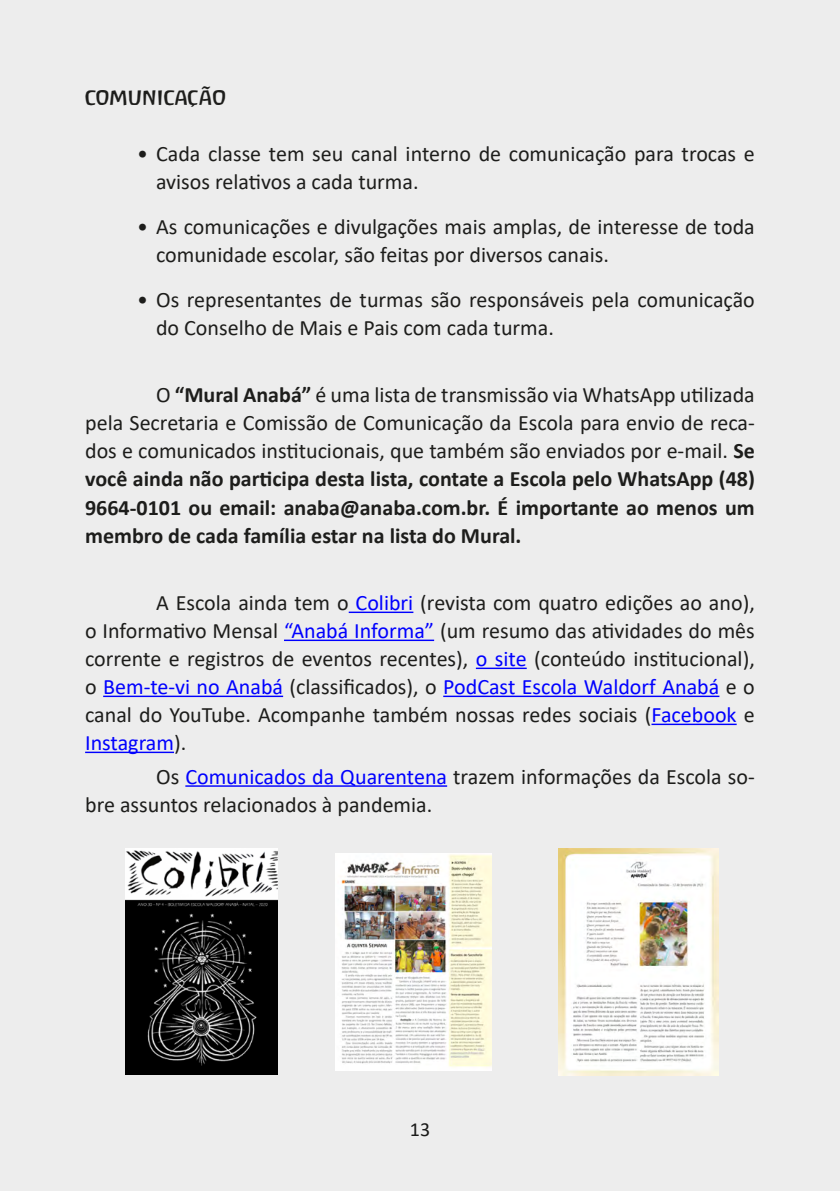
<style>
.page{position:relative;width:840px;height:1191px;background:#fff}
.page>*{position:absolute;margin:0;border:0;box-sizing:border-box;transform-origin:0 0}
.t1{font:22px/28px "Calibri";color:#1d1d1b}
.t2{font:700 22px/28px "Calibri";color:#1d1d1b;text-align:justify}
.t3{font:20px "Baar Antropos Aidfont";color:#1d1d1b}
.t4{font:20px "Calibri";color:#1d1d1b}
.s1{font-weight:400}
.s2{color:#00f}
</style>
<div class="page">
<div style="left:1px;top:0;width:838px;height:1191px;background:#ededed"></div>
<hr style="left:348px;top:611px;width:65px;height:2px;background:#00f">
<hr style="left:284px;top:639px;width:150px;height:2px;background:#00f">
<hr style="left:475px;top:667px;width:51px;height:2px;background:#00f">
<hr style="left:103px;top:695px;width:180px;height:2px;background:#00f">
<hr style="left:443px;top:695px;width:276px;height:2px;background:#00f">
<hr style="left:651px;top:723px;width:85px;height:2px;background:#00f">
<hr style="left:85px;top:751px;width:89px;height:2px;background:#00f">
<hr style="left:185px;top:785px;width:262px;height:1px;background:#00f">
<img style="left:125px;top:849px;width:152px;height:225px">
<img style="left:335px;top:853px;width:156px;height:217px">
<img style="left:558px;top:849px;width:160px;height:226px">
<p class="t3" style="left:85px;top:85px;width:142px">COMUNICAÇÃO</p>
<p class="t1" style="left:156px;top:139px;width:600px;text-indent:-19px">• Cada classe tem seu canal interno de comunicação para trocas e avisos relativos a cada turma.</p>
<p class="t1" style="left:156px;top:212px;width:600px;text-indent:-19px">• As comunicações e divulgações mais amplas, de interesse de toda comunidade escolar, são feitas por diversos canais.</p>
<p class="t1" style="left:156px;top:285px;width:600px;text-indent:-19px">• Os representantes de turmas são responsáveis pela comunicação do Conselho de Mais e Pais com cada turma.</p>
<p class="t2" style="left:85px;top:381px;width:671px;text-indent:71px"><span class="s1">O</span> “Mural Anabá” <span class="s1">é uma lista de transmissão via WhatsApp utilizada pela Secretaria e Comissão de Comunicação da Escola para envio de reca&shy;dos e comunicados institucionais, que também são enviados por e-mail.</span> Se você ainda não participa desta lista, contate a Escola pelo WhatsApp (48)<br>9664-0101 ou email: anaba@anaba.com.br. É importante ao menos um membro de cada família estar na lista do Mural.</p>
<p class="t1" style="left:85px;top:588px;width:670px;text-align:justify;text-indent:71px">A Escola ainda tem o <span class="s2">Colibri</span> (revista com quatro edições ao ano), o Informativo Mensal <span class="s2">“Anabá Informa”</span> (um resumo das atividades do mês corrente e registros de eventos recentes), <span class="s2">o site</span> (conteúdo institucional), o <span class="s2">Bem-te-vi no Anabá</span> (classificados), o <span class="s2">PodCast Escola Waldorf Anabá</span> e o canal do YouTube. Acompanhe também nossas redes sociais (<span class="s2">Facebook</span> e <span class="s2">Instagram</span>).</p>
<p class="t1" style="left:85px;top:761px;width:670px;text-indent:71px">Os <span class="s2">Comunicados da Quarentena</span> trazem informações da Escola so&shy;bre assuntos relacionados à pandemia.</p>
<p class="t4" style="left:409px;top:1115px;width:22px">13</p>
</div>
